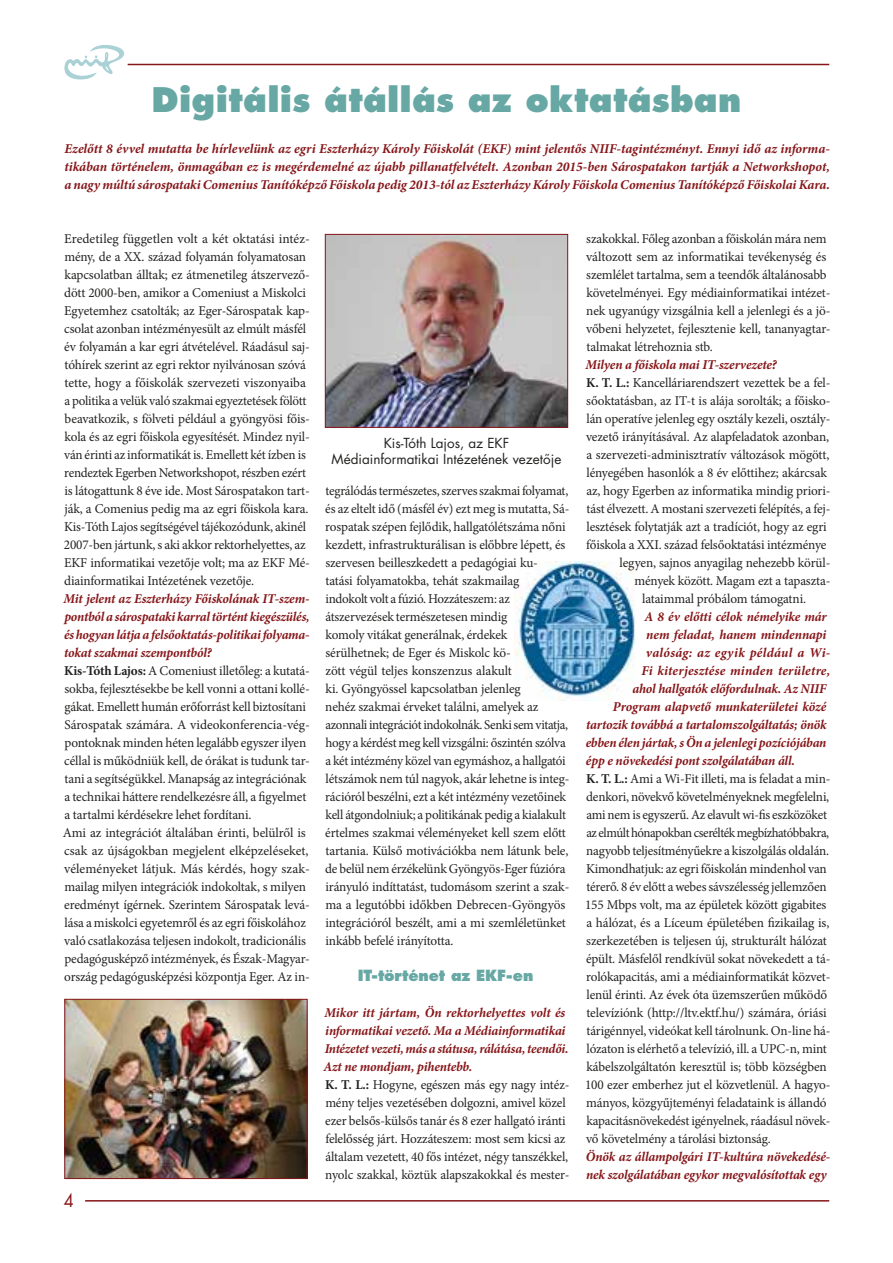
<style>
.page{position:relative;width:893px;height:1263px;background:#fff}
.page>*{position:absolute;margin:0;border:0;box-sizing:border-box;transform-origin:0 0}
.t1{font:800 33px "Futura Std";letter-spacing:.01em;color:#67a8a5}
.t2{font:18px "Futura Std";color:#861619;scale:.9 1}
.t3{font:800 15px "Futura Std";letter-spacing:-.01em;color:#67a8a5}
.t4{font:13.5px/18px "Minion Pro";letter-spacing:-.01em;color:#222221}
.t5{font:italic 700 13.5px/18px "Minion Pro";letter-spacing:-.01em;color:#861619}
.t6{font:13.5px/16.2px "Futura Std";color:#222221;text-align:center}
.t7{font:13.5px "Minion Pro";letter-spacing:-.035em;color:#222221;scale:.95 1}
.t8{font:italic 700 13.5px "Minion Pro";letter-spacing:.015em;color:#861619}
.t9{font:italic 700 13.5px "Minion Pro";letter-spacing:.02em;color:#861619}
.s1{font-weight:700;font-style:italic;color:#861619}
.s2{font-weight:700}
</style>
<div class="page">
<hr style="left:128px;top:64px;width:701px;height:1px;background:#861619">
<hr style="left:85px;top:1200px;width:744px;height:1px;background:#861619">
<svg style="left:64px;top:45px;width:60px;height:35px"></svg>
<img style="left:515px;top:561px;width:120px;height:140px">
<img style="left:327px;top:236px;width:239px;height:190px">
<div style="left:325px;top:234px;width:243px;height:194px;border:1px solid #861619"></div>
<img style="left:66px;top:1001px;width:239px;height:176px">
<div style="left:64px;top:999px;width:243px;height:180px;border:1px solid #861619"></div>
<h1 class="t1" style="left:151px;top:77px;width:591px">Digitális átállás az oktatásban</h1>
<p class="t5" style="left:64px;top:139px;width:767px;text-align:justify">Ezelőtt 8 évvel mutatta be hírlevelünk az egri Eszterházy Károly Főiskolát (EKF) mint jelentős NIIF-tagintézményt. Ennyi idő az informa&shy;tikában történelem, önmagában ez is megérdemelné az újabb pillanatfelvételt. Azonban 2015-ben Sárospatakon tartják a Networkshopot, a nagy múltú sárospataki Comenius Tanítóképző Főiskola pedig 2013-tól az Eszterházy Károly Főiskola Comenius Tanítóképző Főiskolai Kara.</p>
<p class="t4" style="left:64px;top:230px;width:247px">Eredetileg független volt a két oktatási intéz&shy;mény, de a XX. század folyamán folyamatosan kapcsolatban álltak; ez átmenetileg átszervező&shy;dött 2000-ben, amikor a Comeniust a Miskolci Egyetemhez csatolták; az Eger-Sárospatak kap&shy;csolat azonban intézményesült az elmúlt másfél év folyamán a kar egri átvételével. Ráadásul saj&shy;tóhírek szerint az egri rektor nyilvánosan szóvá tette, hogy a főiskolák szervezeti viszonyaiba a politika a velük való szakmai egyeztetések fölött beavatkozik, s fölveti például a gyöngyösi főis&shy;kola és az egri főiskola egyesítését. Mindez nyil&shy;ván érinti az informatikát is. Emellett két ízben is rendeztek Egerben Networkshopot, részben ezért is látogattunk 8 éve ide. Most Sárospatakon tart&shy;ják, a Comenius pedig ma az egri főiskola kara.<br>Kis-Tóth Lajos segítségével tájékozódunk, akinél 2007-ben jártunk, s aki akkor rektorhelyettes, az EKF informatikai vezetője volt; ma az EKF Mé&shy;diainformatikai Intézetének vezetője.</p>
<p class="t4" style="left:63px;top:590px;width:249px"><span class="s1">Mit jelent az Eszterházy Főiskolának IT-szem&shy;pontból a sárospataki karral történt kiegészülés, és hogyan látja a felsőoktatás-politikai folyama&shy;tokat szakmai szempontból?<br></span><span class="s2">Kis-Tóth Lajos:</span> A Comeniust illetőleg: a kutatá&shy;sokba, fejlesztésekbe be kell vonni a ottani kollé&shy;gákat. Emellett humán erőforrást kell biztosítani Sárospatak számára. A videokonferencia-vég&shy;pontoknak minden héten legalább egyszer ilyen céllal is működniük kell, de órákat is tudunk tar&shy;tani a segítségükkel. Manapság az integrációnak a technikai háttere rendelkezésre áll, a figyelmet a tartalmi kérdésekre lehet fordítani.<br>Ami az integrációt általában érinti, belülről is csak az újságokban megjelent elképzeléseket, véleményeket látjuk. Más kérdés, hogy szak&shy;mailag milyen integrációk indokoltak, s milyen eredményt ígérnek. Szerintem Sárospatak levá&shy;lása a miskolci egyetemről és az egri főiskolához való csatlakozása teljesen indokolt, tradicionális pedagógusképző intézmények, és Észak-Magyar&shy;ország pedagógusképzési központja Eger. Az in-</p>
<h2 class="t2" style="left:64px;top:1188px;width:13px">4</h2>
<p class="t6" style="left:332px;top:435px;width:231px">Kis-Tóth Lajos, az EKF<br>Médiainformatikai Intézetének vezetője</p>
<p class="t4" style="left:325px;top:482px;width:246px">tegrálódás természetes, szerves szakmai folyamat, és az eltelt idő (másfél év) ezt meg is mutatta, Sá&shy;rospatak szépen fejlődik, hallgatólétszáma nőni kezdett, infrastrukturálisan is előbbre lépett, és szervesen beilleszkedett a pedagógiai ku-<br>tatási folyamatokba, tehát szakmailag<br>indokolt volt a fúzió. Hozzáteszem: az átszervezések természetesen mindig<br>komoly vitákat generálnak, érdekek sérülhetnek; de Eger és Miskolc kö-<br>zött végül teljes konszenzus alakult<br>ki. Gyöngyössel kapcsolatban jelenleg<br>nehéz szakmai érveket találni, amelyek az azonnali integrációt indokolnák. Senki sem vitatja, hogy a kérdést meg kell vizsgálni: őszintén szólva a két intézmény közel van egymáshoz, a hallgatói létszámok nem túl nagyok, akár lehetne is integ&shy;rációról beszélni, ezt a két intézmény vezetőinek kell átgondolniuk; a politikának pedig a kialakult értelmes szakmai véleményeket kell szem előtt tartania. Külső motivációkba nem látunk bele, de belül nem érzékelünk Gyöngyös-Eger fúzióra irányuló indíttatást, tudomásom szerint a szak&shy;ma a legutóbbi időkben Debrecen-Gyöngyös integrációról beszélt, ami a mi szemléletünket inkább befelé irányította.</p>
<p class="t3" style="left:358px;top:965px;width:177px">IT-történet az EKF-en</p>
<p class="t4" style="left:323px;top:1004px;width:247px"><span class="s1">Mikor itt jártam, Ön rektorhelyettes volt és informatikai vezető. Ma a Médiainformatikai Intézetet vezeti, más a státusa, rálátása, teendői.<br>Azt ne mondjam, pihentebb.<br></span><span class="s2">K. T. L.:</span> Hogyne, egészen más egy nagy intéz&shy;mény teljes vezetésében dolgozni, amivel közel ezer belsős-külsős tanár és 8 ezer hallgató iránti felelősség járt. Hozzáteszem: most sem kicsi az általam vezetett, 40 fős intézet, négy tanszékkel, nyolc szakkal, köztük alapszakokkal és mester-</p>
<p class="t4" style="left:586px;top:230px;width:246px">szakokkal. Főleg azonban a főiskolán mára nem változott sem az informatikai tevékenység és szemlélet tartalma, sem a teendők általánosabb követelményei. Egy médiainformatikai intézet&shy;nek ugyanúgy vizsgálnia kell a jelenlegi és a jö&shy;vőbeni helyzetet, fejlesztenie kell, tananyagtar&shy;talmakat létrehoznia stb.</p>
<p class="t5" style="left:586px;top:355px;width:193px">Milyen a főiskola mai IT-szervezete?</p>
<p class="t4" style="left:586px;top:374px;width:246px"><span class="s2">K. T. L.:</span> Kancelláriarendszert vezettek be a fel-</p>
<p class="t4" style="left:586px;top:392px;width:246px">sőoktatásban, az IT-t is alája sorolták; a főisko-</p>
<p class="t4" style="left:586px;top:410px;width:245px">lán operatíve jelenleg egy osztály kezeli, osztály-</p>
<p class="t4" style="left:586px;top:428px;width:245px">vezető irányításával. Az alapfeladatok azonban,</p>
<p class="t4" style="left:586px;top:446px;width:245px">a szervezeti-adminisztratív változások mögött,</p>
<p class="t4" style="left:586px;top:464px;width:242px">lényegében hasonlók a 8 év előttihez; akárcsak</p>
<p class="t4" style="left:586px;top:482px;width:246px">az, hogy Egerben az informatika mindig priori-</p>
<p class="t4" style="left:586px;top:500px;width:246px">tást élvezett. A mostani szervezeti felépítés, a fej-</p>
<p class="t4" style="left:586px;top:518px;width:242px">lesztések folytatják azt a tradíciót, hogy az egri</p>
<p class="t4" style="left:586px;top:536px;width:242px">főiskola a XXI. század felsőoktatási intézménye</p>
<p class="t4" style="left:620px;top:554px;width:212px">legyen, sajnos anyagilag nehezebb körül-</p>
<p class="t4" style="left:634px;top:572px;width:198px">mények között. Magam ezt a tapaszta-</p>
<p class="t4" style="left:642px;top:590px;width:165px">lataimmal próbálom támogatni.</p>
<p class="t5" style="left:645px;top:607px;width:184px">A 8 év előtti célok némelyike már</p>
<p class="t5" style="left:646px;top:625px;width:182px">nem feladat, hanem mindennapi</p>
<p class="t9" style="left:646px;top:643px;width:186px">valóság: az egyik például a Wi-</p>
<p class="t8" style="left:641px;top:661px;width:190px">Fi kiterjesztése minden területre,</p>
<p class="t5" style="left:632px;top:679px;width:196px">ahol hallgatók előfordulnak. Az NIIF</p>
<p class="t5" style="left:613px;top:697px;width:215px">Program alapvető munkaterületei közé</p>
<p class="t5" style="left:586px;top:715px;width:242px">tartozik továbbá a tartalomszolgáltatás; önök</p>
<p class="t5" style="left:586px;top:733px;width:242px">ebben élen jártak, s Ön a jelenlegi pozíciójában</p>
<p class="t5" style="left:586px;top:751px;width:211px">épp e növekedési pont szolgálatában áll.</p>
<p class="t4" style="left:586px;top:770px;width:246px"><span class="s2">K. T. L.:</span> Ami a Wi-Fit illeti, ma is feladat a min-</p>
<p class="t4" style="left:586px;top:788px;width:245px">denkori, növekvő követelményeknek megfelelni,</p>
<p class="t4" style="left:586px;top:806px;width:242px">ami nem is egyszerű. Az elavult wi-fis eszközöket</p>
<p class="t7" style="left:586px;top:823px;width:257px">az elmúlt hónapokban cserélték megbízhatóbbakra,</p>
<p class="t4" style="left:586px;top:842px;width:244px">nagyobb teljesítményűekre a kiszolgálás oldalán.</p>
<p class="t4" style="left:586px;top:860px;width:242px">Kimondhatjuk: az egri főiskolán mindenhol van</p>
<p class="t4" style="left:586px;top:878px;width:242px">térerő. 8 év előtt a webes sávszélesség jellemzően</p>
<p class="t4" style="left:585px;top:896px;width:243px">155 Mbps volt, ma az épületek között gigabites</p>
<p class="t4" style="left:586px;top:914px;width:244px">a hálózat, és a Líceum épületében fizikailag is,</p>
<p class="t4" style="left:586px;top:932px;width:242px">szerkezetében is teljesen új, strukturált hálózat</p>
<p class="t4" style="left:586px;top:950px;width:246px">épült. Másfelől rendkívül sokat növekedett a tá-</p>
<p class="t4" style="left:586px;top:968px;width:246px">rolókapacitás, ami a médiainformatikát közvet-</p>
<p class="t4" style="left:586px;top:986px;width:242px">lenül érinti. Az évek óta üzemszerűen működő</p>
<p class="t4" style="left:586px;top:1004px;width:242px">televíziónk (http://ltv.ektf.hu/) számára, óriási</p>
<p class="t4" style="left:586px;top:1022px;width:246px">tárigénnyel, videókat kell tárolnunk. On-line há-</p>
<p class="t4" style="left:586px;top:1040px;width:242px">lózaton is elérhető a televízió, ill. a UPC-n, mint</p>
<p class="t4" style="left:586px;top:1058px;width:242px">kábelszolgáltatón keresztül is; több községben</p>
<p class="t4" style="left:585px;top:1076px;width:247px">100 ezer emberhez jut el közvetlenül. A hagyo-</p>
<p class="t4" style="left:586px;top:1094px;width:242px">mányos, közgyűjteményi feladataink is állandó</p>
<p class="t4" style="left:586px;top:1112px;width:245px">kapacitásnövekedést igényelnek, ráadásul növek-</p>
<p class="t4" style="left:586px;top:1130px;width:186px">vő követelmény a tárolási biztonság.</p>
<p class="t5" style="left:586px;top:1147px;width:246px">Önök az állampolgári IT-kultúra növekedésé&shy;nek szolgálatában egykor megvalósítottak egy</p>
</div>
